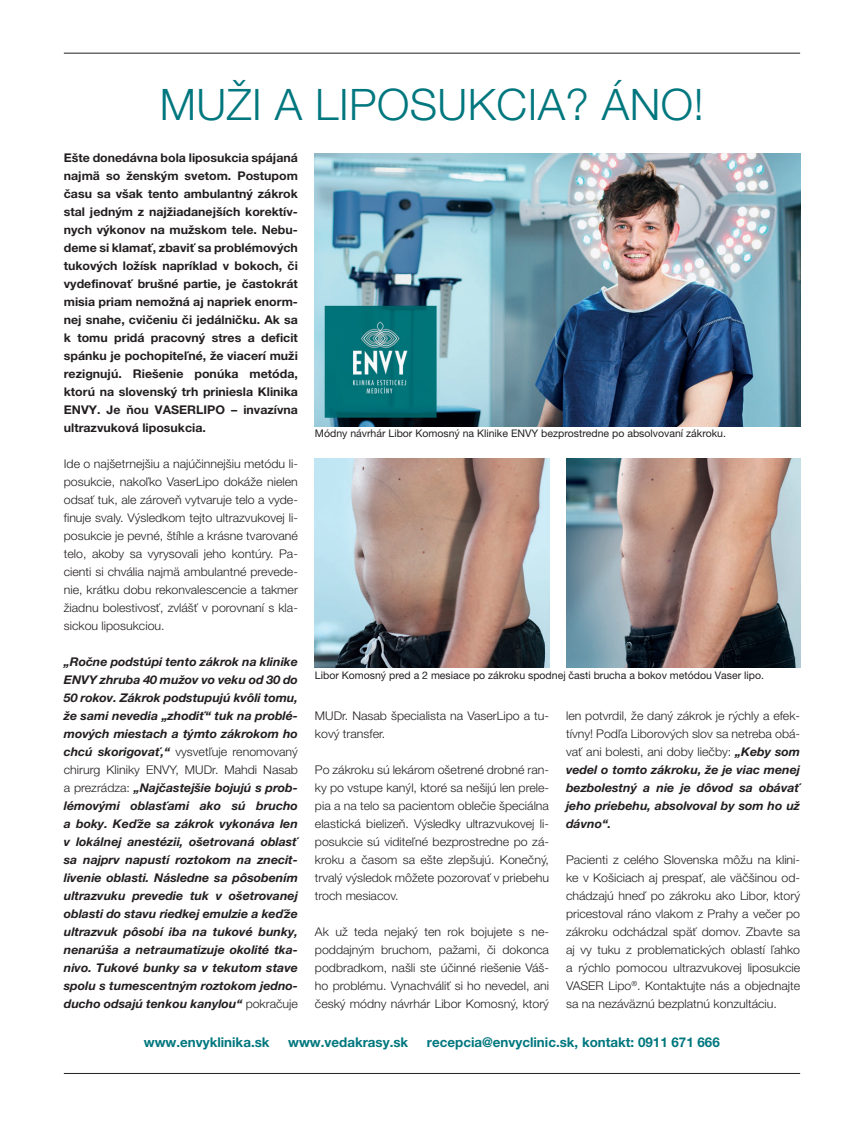
<style>
.page{position:relative;width:864px;height:1127px;background:#fff}
.page>*{position:absolute;margin:0;border:0;box-sizing:border-box;transform-origin:0 0}
.t1{font:300 43.5px "Helvetica Neue LT Pro";letter-spacing:.01em;color:#00777e}
.t2{font:700 13.5px "Helvetica Neue LT Pro";color:#00777e}
.t3{font:300 12px/18px "Helvetica Neue LT Pro";color:#231f20;text-align:justify}
.t4{font:italic 700 12px/18px "Helvetica Neue LT Pro";color:#231f20;text-align:justify}
.t5{font:700 12px/18px "Helvetica Neue LT Pro";color:#231f20;text-align:justify}
.t6{font:10.5px "Helvetica Neue LT Pro";color:#231f20}
.s1{font-weight:300;font-style:normal}
</style>
<div class="page">
<hr style="left:64px;top:53px;width:735px;height:1px;background:#231f20">
<hr style="left:64px;top:1073px;width:735px;height:1px;background:#231f20">
<img style="left:315px;top:153px;width:484px;height:273px">
<img style="left:315px;top:458px;width:234px;height:209px">
<img style="left:566px;top:458px;width:233px;height:209px">
<h1 class="t1" style="left:160px;top:89px;width:545px">MUŽI A LIPOSUKCIA? ÁNO!</h1>
<p class="t5" style="left:64px;top:149px;width:235px">Ešte donedávna bola liposukcia spájaná najmä so ženským svetom. Postupom času sa však tento ambulantný zákrok stal jedným z najžiadanejších korektív&shy;nych výkonov na mužskom tele. Nebu&shy;deme si klamať, zbaviť sa problémových tukových ložísk napríklad v bokoch, či vydefinovať brušné partie, je častokrát misia priam nemožná aj napriek enorm&shy;nej snahe, cvičeniu či jedálničku. Ak sa k tomu pridá pracovný stres a deficit spánku je pochopiteľné, že viacerí muži rezignujú. Riešenie ponúka metóda, ktorú na slovenský trh priniesla Klinika ENVY. Je ňou VASERLIPO – invazívna ultrazvuková liposukcia.</p>
<p class="t3" style="left:64px;top:455px;width:235px">Ide o najšetrnejšiu a najúčinnejšiu metódu li&shy;posukcie, nakoľko VaserLipo dokáže nielen odsať tuk, ale zároveň vytvaruje telo a vyde&shy;finuje svaly. Výsledkom tejto ultrazvukovej li&shy;posukcie je pevné, štíhle a krásne tvarované telo, akoby sa vyrysovali jeho kontúry. Pa&shy;cienti si chvália najmä ambulantné prevede&shy;nie, krátku dobu rekonvalescencie a takmer žiadnu bolestivosť, zvlášť v porovnaní s kla&shy;sickou liposukciou.</p>
<p class="t4" style="left:64px;top:653px;width:235px">„Ročne podstúpi tento zákrok na klinike ENVY zhruba 40 mužov vo veku od 30 do 50 rokov. Zákrok podstupujú kvôli tomu, že sami nevedia „zhodiť“ tuk na problé&shy;mových miestach a týmto zákrokom ho chcú skorigovať,“ <span class="s1">vysvetľuje renomovaný chirurg Kliniky ENVY, MUDr. Mahdi Nasab a prezrádza:</span> „Najčastejšie bojujú s prob&shy;lémovými oblasťami ako sú brucho a boky. Keďže sa zákrok vykonáva len v lokálnej anestézii, ošetrovaná oblasť sa najprv napustí roztokom na znecit&shy;livenie oblasti. Následne sa pôsobením ultrazvuku prevedie tuk v ošetrovanej oblasti do stavu riedkej emulzie a keďže ultrazvuk pôsobí iba na tukové bunky, nenarúša a netraumatizuje okolité tka&shy;nivo. Tukové bunky sa v tekutom stave spolu s tumescentným roztokom jedno&shy;ducho odsajú tenkou kanylou“ <span class="s1">pokračuje</span></p>
<p class="t6" style="left:315px;top:430px;width:412px">Módny návrhár Libor Komosný na Klinike ENVY bezprostredne po absolvovaní zákroku.</p>
<p class="t6" style="left:315px;top:671px;width:450px">Libor Komosný pred a 2 mesiace po zákroku spodnej časti brucha a bokov metódou Vaser lipo.</p>
<p class="t3" style="left:315px;top:707px;width:235px">MUDr. Nasab špecialista na VaserLipo a tu&shy;kový transfer.</p>
<p class="t3" style="left:315px;top:761px;width:235px">Po zákroku sú lekárom ošetrené drobné ran&shy;ky po vstupe kanýl, ktoré sa nešijú len prele&shy;pia a na telo sa pacientom oblečie špeciálna elastická bielizeň. Výsledky ultrazvukovej li&shy;posukcie sú viditeľné bezprostredne po zá&shy;kroku a časom sa ešte zlepšujú. Konečný, trvalý výsledok môžete pozorovať v priebehu troch mesiacov.</p>
<p class="t3" style="left:315px;top:923px;width:235px">Ak už teda nejaký ten rok bojujete s ne&shy;poddajným bruchom, pažami, či dokonca podbradkom, našli ste účinné riešenie Váš&shy;ho problému. Vynachváliť si ho nevedel, ani český módny návrhár Libor Komosný, ktorý</p>
<p class="t4" style="left:566px;top:707px;width:235px"><span class="s1">len potvrdil, že daný zákrok je rýchly a efek&shy;tívny! Podľa Liborových slov sa netreba obá&shy;vať ani bolesti, ani doby liečby:</span> „Keby som vedel o tomto zákroku, že je viac menej bezbolestný a nie je dôvod sa obávať jeho priebehu, absolvoval by som ho už dávno“.</p>
<p class="t3" style="left:566px;top:851px;width:235px">Pacienti z celého Slovenska môžu na klini&shy;ke v Košiciach aj prespať, ale väčšinou od&shy;chádzajú hneď po zákroku ako Libor, ktorý pricestoval ráno vlakom z Prahy a večer po zákroku odchádzal späť dom ov. Zbavte sa aj vy tuku z problematických oblastí ľahko a rýchlo pomocou ultrazvukovej liposukcie VASER Lipo<sup>®</sup>. Kontaktujte nás a objednajte sa na nezáväznú bezplatnú konzultáciu.</p>
<p class="t2" style="left:144px;top:1037px;width:127px">www.envyklinika.sk</p>
<p class="t2" style="left:288px;top:1037px;width:122px">www.vedakrasy.sk</p>
<p class="t2" style="left:427px;top:1037px;width:294px">recepcia@envyclinic.sk, kontakt: 0911 671 666</p>
</div>
